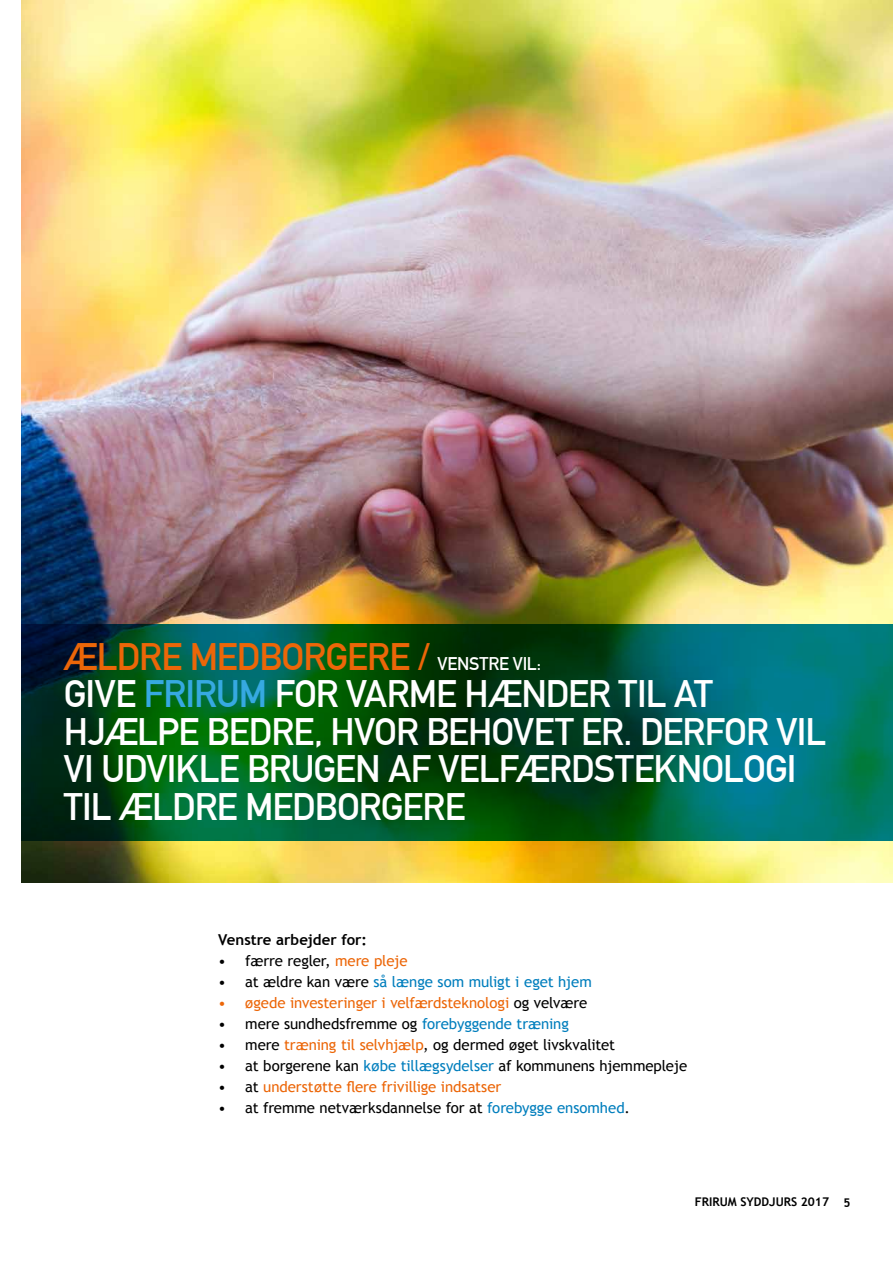
<style>
.page{position:relative;width:893px;height:1263px;background:#fff}
.page>*{position:absolute;margin:0;border:0;box-sizing:border-box;transform-origin:0 0}
.t1{font:700 37.5px/37.5px "DIN Alternate";letter-spacing:-.025em;color:#fff}
.t2{font:15px "Trebuchet MS";letter-spacing:-.005em;color:#000}
.t3{font:15px "Trebuchet MS";letter-spacing:-.005em;color:#ec6608}
.t4{font:15px "Trebuchet MS";letter-spacing:-.005em;color:#007ebd}
.t5{font:700 15px "Trebuchet MS";color:#000}
.t6{font:700 12px "Trebuchet MS";color:#000}
.s1{color:#ec6608}
.s2{font-size:18px}
.s3{color:#36a9e1}
.s4{color:#000}
.s5{color:#007ebd}
</style>
<div class="page">
<img style="left:21px;top:0;width:872px;height:882px">
<svg style="left:21px;top:624px;width:872px;height:217px;background:#005734"></svg>
<h1 class="t1" style="left:64px;top:635px;width:764px"><span class="s1">ÆLDRE MEDBORGERE /</span> <span class="s2">VENSTRE VIL:<br></span>GIVE <span class="s3">FRIRUM</span> FOR VARME HÆNDER TIL AT HJÆLPE BEDRE, HVOR BEHOVET ER. DERFOR VIL VI UDVIKLE BRUGEN AF VELFÆRDSTEKNOLOGI TIL ÆLDRE MEDBORGERE</h1>
<p class="t5" style="left:218px;top:930px;width:150px">Venstre arbejder for:</p>
<p class="t2" style="left:218px;top:952px;width:191px">• færre regler, <span class="s1">mere pleje</span></p>
<p class="t4" style="left:218px;top:973px;width:375px"><span class="s4">• at ældre kan være</span> så længe som muligt i eget hjem</p>
<p class="t3" style="left:218px;top:994px;width:370px">• øgede investeringer i velfærdsteknologi <span class="s4">og velvære</span></p>
<p class="t2" style="left:218px;top:1015px;width:352px">• mere sundhedsfremme og <span class="s5">forebyggende træning</span></p>
<p class="t2" style="left:218px;top:1036px;width:398px">• mere <span class="s1">træning til selvhjælp</span>, og dermed øget livskvalitet</p>
<p class="t2" style="left:218px;top:1057px;width:470px">• at borgerene kan <span class="s5">købe tillægsydelser</span> af kommunens hjemmepleje</p>
<p class="t3" style="left:218px;top:1078px;width:285px"><span class="s4">• at</span> understøtte flere frivillige indsatser</p>
<p class="t2" style="left:218px;top:1099px;width:413px">• at fremme netværksdannelse for at <span class="s5">forebygge ensomhed</span>.</p>
<p class="t6" style="left:695px;top:1194px;width:157px">FRIRUM SYDDJURS 2017 5</p>
</div>
